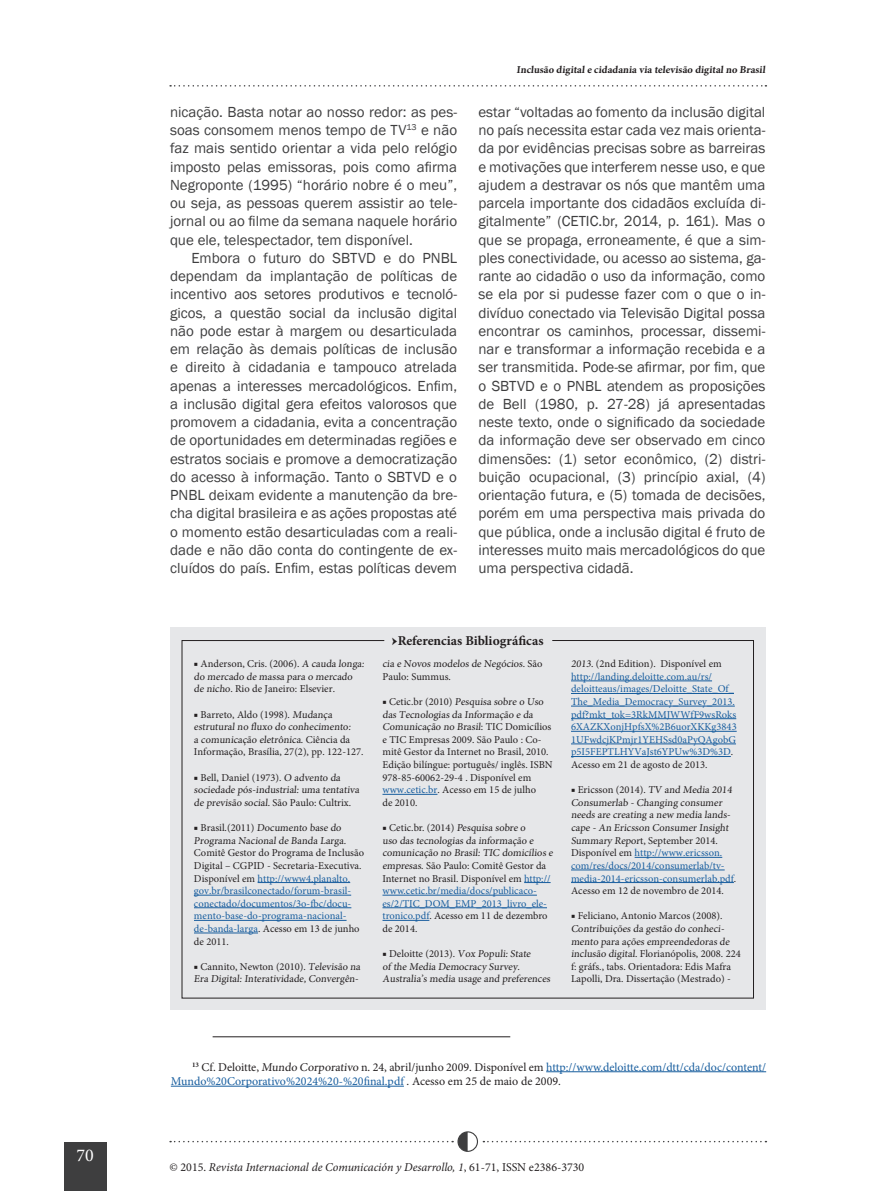
<style>
.page{position:relative;width:893px;height:1191px;background:#fff}
.page>*{position:absolute;margin:0;border:0;box-sizing:border-box;transform-origin:0 0}
.t1{font:18px "Minion Pro";color:#fff}
.t2{font:15px/18.3px "Franklin Gothic";color:#3e3e3f;text-align:justify}
.t3{font:700 13.5px "Minion Pro";color:#231f20}
.t4{font:12px/14.4px "Minion Pro";color:#231f20}
.t5{font:italic 12px "Minion Pro";letter-spacing:-.005em;color:#231f20}
.t6{font:10.5px/12.6px "Minion Pro";color:#231f20}
.t7{font:10.5px/12.6px "Minion Pro";color:#175d9e}
.t8{font:700 10.5px "Minion Pro";color:#231f20}
.s1{color:#175d9e}
.s2{font-weight:400}
.s3{color:#231f20}
.s4{font-style:normal}
</style>
<div class="page">
<div style="left:64px;top:1142px;width:42px;height:49px;background:#3e3e3f"></div>
<div style="left:457px;top:1131px;width:21px;height:20px;border:1px solid #3e3e3f;border-radius:50%"></div>
<svg style="left:170px;top:1131px;width:298px;height:20px"></svg>
<svg style="left:170px;top:85px;width:596px;height:2px"></svg>
<svg style="left:483px;top:1140px;width:283px;height:2px"></svg>
<hr style="left:213px;top:1036px;width:297px;height:1px;background:#231f20">
<hr style="left:546px;top:1071px;width:220px;height:1px;background:#175d9e">
<hr style="left:171px;top:1085px;width:233px;height:1px;background:#175d9e">
<div style="left:170px;top:627px;width:595px;height:382px;background:#e6e7e9"></div>
<svg style="left:182px;top:640px;width:572px;height:358px"></svg>
<hr style="left:258px;top:882px;width:92px;height:1px;background:#175d9e">
<hr style="left:194px;top:895px;width:157px;height:1px;background:#175d9e">
<hr style="left:194px;top:907px;width:157px;height:1px;background:#175d9e">
<hr style="left:194px;top:920px;width:153px;height:1px;background:#175d9e">
<hr style="left:194px;top:932px;width:64px;height:1px;background:#175d9e">
<hr style="left:382px;top:794px;width:55px;height:1px;background:#175d9e">
<svg style="left:524px;top:882px;width:27px;height:1px"></svg>
<hr style="left:382px;top:895px;width:155px;height:1px;background:#175d9e">
<hr style="left:382px;top:907px;width:165px;height:1px;background:#175d9e">
<hr style="left:382px;top:920px;width:47px;height:1px;background:#175d9e">
<hr style="left:571px;top:680px;width:141px;height:1px;background:#175d9e">
<hr style="left:571px;top:693px;width:163px;height:1px;background:#175d9e">
<hr style="left:571px;top:706px;width:164px;height:1px;background:#175d9e">
<hr style="left:571px;top:718px;width:165px;height:1px;background:#175d9e">
<hr style="left:571px;top:731px;width:166px;height:1px;background:#175d9e">
<hr style="left:571px;top:743px;width:165px;height:1px;background:#175d9e">
<hr style="left:571px;top:756px;width:160px;height:1px;background:#175d9e">
<hr style="left:635px;top:857px;width:87px;height:1px;background:#175d9e">
<hr style="left:571px;top:869px;width:154px;height:1px;background:#175d9e">
<hr style="left:571px;top:882px;width:163px;height:1px;background:#175d9e">
<p class="t1" style="left:76px;top:1143px;width:19px">70</p>
<p class="t2" style="left:170px;top:103px;width:289px">nicação. Basta notar ao nosso redor: as pes&shy;soas consomem menos tempo de TV<sup>13</sup> e não faz mais sentido orientar a vida pelo relógio imposto pelas emissoras, pois como afirma Negroponte (1995) “horário nobre é o meu”, ou seja, as pessoas querem assistir ao tele&shy;jornal ou ao filme da semana naquele horário que ele, telespectador, tem disponível.</p>
<p class="t2" style="left:170px;top:249px;width:289px;text-indent:21px">Embora o futuro do SBTVD e do PNBL dependam da implantação de políticas de incentivo aos setores produtivos e tecnoló&shy;gicos, a questão social da inclusão digital não pode estar à margem ou desarticulada em relação às demais políticas de inclusão e direito à cidadania e tampouco atrelada apenas a interesses mercadológicos. Enfim, a inclusão digital gera efeitos valorosos que promovem a cidadania, evita a concentração de oportunidades em determinadas regiões e estratos sociais e promove a democratização do acesso à informação. Tanto o SBTVD e o PNBL deixam evidente a manutenção da bre&shy;cha digital brasileira e as ações propostas até o momento estão desarticuladas com a reali&shy;dade e não dão conta do contingente de ex&shy;cluídos do país. Enfim, estas políticas devem</p>
<p class="t8" style="left:517px;top:63px;width:252px">Inclusão digital e cidadania via televisão digital no Brasil</p>
<p class="t2" style="left:478px;top:103px;width:289px">estar “voltadas ao fomento da inclusão digital no país necessita estar cada vez mais orienta&shy;da por evidências precisas sobre as barreiras e motivações que interferem nesse uso, e que ajudem a destravar os nós que mantêm uma parcela importante dos cidadãos excluída di&shy;gitalmente” (CETIC.br, 2014, p. 161). Mas o que se propaga, erroneamente, é que a sim&shy;ples conectividade, ou acesso ao sistema, ga&shy;rante ao cidadão o uso da informação, como se ela por si pudesse fazer com o que o in&shy;divíduo conectado via Televisão Digital possa encontrar os caminhos, processar, dissemi&shy;nar e transformar a informação recebida e a ser transmitida. Pode-se afirmar, por fim, que o SBTVD e o PNBL atendem as proposições de Bell (1980, p. 27-28) já apresentadas neste texto, onde o significado da sociedade da informação deve ser observado em cinco dimensões: (1) setor econômico, (2) distri&shy;buição ocupacional, (3) princípio axial, (4) orientação futura, e (5) tomada de decisões, porém em uma perspectiva mais privada do que pública, onde a inclusão digital é fruto de interesses muito mais mercadológicos do que uma perspectiva cidadã.</p>
<p class="t6" style="left:194px;top:657px;width:173px">■ Anderson, Cris. (2006). A cauda longa: do mercado de massa para o mercado de nicho. Rio de Janeiro: Elsevier.</p>
<p class="t6" style="left:194px;top:708px;width:171px">■ Barreto, Aldo (1998). Mudança estrutural no fluxo do conhecimento:<br>a comunicação eletrônica. Ciência da Informação, Brasília, 27(2), pp. 122-127.</p>
<p class="t6" style="left:194px;top:771px;width:168px">■ Bell, Daniel (1973). O advento da sociedade pós-industrial: uma tentativa de previsão social. São Paulo: Cultrix.</p>
<p class="t6" style="left:194px;top:821px;width:172px">■ Brasil.(2011) Documento base do Programa Nacional de Banda Larga.<br>Comitê Gestor do Programa de Inclusão Digital – CGPID - Secretaria-Executiva.<br>Disponível em <span class="s1">http://www4.planalto. gov.br/brasilconectado/forum-brasil&shy;conectado/documentos/3o-fbc/docu&shy;mento-base-do-programa-nacional&shy;de-banda-larga</span>. Acesso em 13 de junho de 2011.</p>
<p class="t6" style="left:194px;top:960px;width:170px">■ Cannito, Newton (2010). Televisão na<br>Era Digital: Interatividade, Convergên-</p>
<p class="t3" style="left:392px;top:631px;width:153px"><span class="s2">→</span>Referencias Bibliográficas</p>
<p class="t6" style="left:382px;top:657px;width:162px">cia e Novos modelos de Negócios. São<br>Paulo: Summus.</p>
<p class="t6" style="left:382px;top:695px;width:172px">■ Cetic.br (2010) Pesquisa sobre o Uso das Tecnologias da Informação e da Comunicação no Brasil: TIC Domicílios e TIC Empresas 2009. São Paulo : Co&shy;mitê Gestor da Internet no Brasil, 2010.<br>Edição bilíngue: português/ inglês. ISBN 978-85-60062-29-4 . Disponível em <span class="s1">www.cetic.br</span>. Acesso em 15 de julho<br>de 2010.</p>
<p class="t6" style="left:382px;top:821px;width:173px">■ Cetic.br. (2014) Pesquisa sobre o<br>uso das tecnologias da informação e comunicação no Brasil: TIC domicílios e empresas. São Paulo: Comitê Gestor da Internet no Brasil. Disponível em <span class="s1">http:// www.cetic.br/media/docs/publicaco&shy;es/2/TIC_DOM_EMP_2013_livro_ele&shy;tronico.pdf</span>. Acesso em 11 de dezembro de 2014.</p>
<p class="t6" style="left:382px;top:947px;width:171px">■ Deloitte (2013). Vox Populi: State<br>of the Media Democracy Survey.<br>Australia’s media usage and preferences</p>
<p class="t7" style="left:571px;top:657px;width:167px"><span class="s3">2013. (2nd Edition). Disponível em </span>http://landing.deloitte.com.au/rs/ deloitteaus/images/Deloitte_State_Of_ The_Media_Democracy_Survey_2013. pdf?mkt_tok=3RkMMJWWfF9wsRoks 6XAZKXonjHpfsX%2B6uorXKKg3843<br>1UFwdcjKPmjr1YEHSsd0aPyQAgobG p5I5FEPTLHYVaJst6YPUw%3D%3D<span class="s3">.<br>Acesso em 21 de agosto de 2013.</span></p>
<p class="t6" style="left:571px;top:783px;width:167px">■ Ericsson (2014). TV and Media 2014<br>Consumerlab - Changing consumer needs are creating a new media lands&shy;cape - An Ericsson Consumer Insight Summary Report, September 2014.<br>Disponível em <span class="s1">http://www.ericsson. com/res/docs/2014/consumerlab/tv&shy;media-2014-ericsson-consumerlab.pdf</span>.<br>Acesso em 12 de novembro de 2014.</p>
<p class="t6" style="left:571px;top:909px;width:171px">■ Feliciano, Antonio Marcos (2008).<br>Contribuições da gestão do conheci&shy;mento para ações empreendedoras de inclusão digital. Florianópolis, 2008. 224 f: gráfs., tabs. Orientadora: Edis Mafra Lapolli, Dra. Dissertação (Mestrado) -</p>
<p class="t4" style="left:171px;top:1059px;width:597px;text-indent:21px"><sup>13</sup> Cf. Deloitte, Mundo Corporativo n. 24, abril/junho 2009. Disponível em <span class="s1">http://www.deloitte.com/dtt/cda/doc/content/<br>Mundo%20Corporativo%2024%20-%20final.pdf</span> . Acesso em 25 de maio de 2009.</p>
<p class="t5" style="left:169px;top:1159px;width:417px"><span class="s4">© 2015.</span> Revista Internacional de Comunicación y Desarrollo, 1<span class="s4">, 61-71, ISSN e2386-3730</span></p>
</div>
